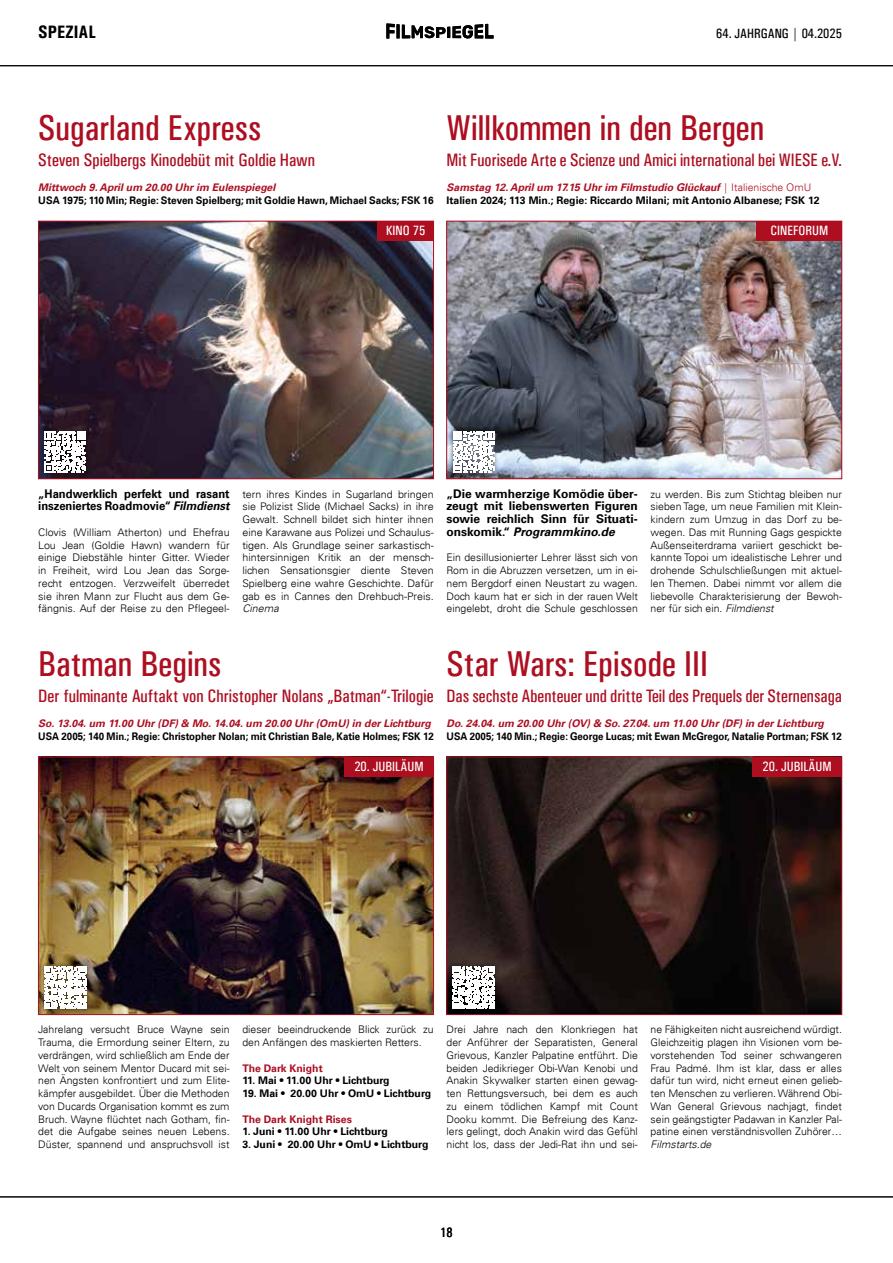
<style>
.page{position:relative;width:893px;height:1263px;background:#fff}
.page>*{position:absolute;margin:0;border:0;box-sizing:border-box;transform-origin:0 0}
.t1{font:36px "Univers Condensed";color:#ad0e20}
.t2{font:18px "Univers Condensed";color:#ad0e20}
.t3{font:700 18px "Univers Condensed";color:#000}
.t4{font:13.5px "Univers Condensed";color:#fff}
.t5{font:13.5px "Univers Condensed";color:#000}
.t6{font:700 12px/12.8px "Univers LT";color:#000;text-align:justify}
.t7{font:700 12px/12.8px "Univers LT";color:#000;scale:.94 1}
.t8{font:300 10.5px/12.8px "Univers LT";color:#000;text-align:justify}
.t9{font:700 10.5px/12.8px "Univers LT";color:#000}
.t10{font:italic 700 10.5px "Univers LT";color:#ad0e20}
.t11{font:700 10.5px "Univers LT";color:#000;scale:.92 1}
.t12{font:700 10.5px "Univers LT";color:#000;scale:.95 1}
.t13{font:700 10.5px "Univers LT";color:#ad0e20}
.t14{font:italic 300 10.5px "Univers LT";color:#000}
.s1{font-style:italic;color:#ad0e20}
.s2{font-family:"Univers Condensed";font-weight:400;color:#ad0e20}
.s3{font-weight:300;color:#ad0e20}
.s4{font-style:italic}
</style>
<div class="page">
<hr style="left:0;top:65px;width:893px;height:1px;background:#000">
<hr style="left:0;top:1196px;width:893px;height:1px;background:#000">
<svg style="left:386px;top:23px;width:108px;height:15px"></svg>
<img style="left:448px;top:223px;width:392px;height:254px">
<div style="left:446px;top:221px;width:396px;height:258px;border:1px solid #ad0e20"></div>
<div style="left:757px;top:221px;width:85px;height:20px;background:#ad0e20"></div>
<svg style="left:448px;top:426px;width:51px;height:51px"></svg>
<svg style="left:453px;top:431px;width:41px;height:41px"></svg>
<img style="left:40px;top:223px;width:392px;height:254px">
<div style="left:38px;top:221px;width:396px;height:258px;border:1px solid #ad0e20"></div>
<svg style="left:40px;top:426px;width:51px;height:51px"></svg>
<svg style="left:45px;top:431px;width:41px;height:41px"></svg>
<div style="left:377px;top:221px;width:57px;height:20px;background:#ad0e20"></div>
<img style="left:40px;top:759px;width:392px;height:254px">
<div style="left:38px;top:757px;width:396px;height:258px;border:1px solid #ad0e20"></div>
<div style="left:344px;top:757px;width:90px;height:19px;background:#ad0e20"></div>
<svg style="left:40px;top:961px;width:51px;height:52px"></svg>
<svg style="left:44px;top:966px;width:43px;height:43px"></svg>
<img style="left:448px;top:759px;width:392px;height:254px">
<div style="left:446px;top:757px;width:396px;height:258px;border:1px solid #ad0e20"></div>
<div style="left:752px;top:757px;width:90px;height:19px;background:#ad0e20"></div>
<svg style="left:448px;top:961px;width:52px;height:52px"></svg>
<svg style="left:452px;top:966px;width:43px;height:43px"></svg>
<h2 class="t3" style="left:38px;top:21px;width:59px">SPEZIAL</h2>
<p class="t5" style="left:716px;top:26px;width:127px">64. JAHRGANG | 04.2025</p>
<h1 class="t1" style="left:38px;top:107px;width:225px">Sugarland Express</h1>
<h2 class="t2" style="left:38px;top:149px;width:278px">Steven Spielbergs Kinodebüt mit Goldie Hawn</h2>
<p class="t10" style="left:38px;top:181px;width:239px">Mittwoch 9. April um 20.00 Uhr im Eulenspiegel</p>
<p class="t12" style="left:38px;top:194px;width:418px">USA 1975; 110 Min; Regie: Steven Spielberg; mit Goldie Hawn, Michael Sacks; FSK 16</p>
<p class="t4" style="left:386px;top:223px;width:41px">KINO 75</p>
<h1 class="t1" style="left:446px;top:107px;width:319px">Willkommen in den Bergen</h1>
<h2 class="t2" style="left:446px;top:149px;width:397px">Mit Fuorisede Arte e Scienze und Amici international bei WIESE e.V.</h2>
<p class="t9" style="left:446px;top:181px;width:375px"><span class="s1">Samstag 12. April um 17.15 Uhr im Filmstudio Glückauf</span> <span class="s2">|</span> <span class="s3">Italienische OmU<br></span>Italien 2024; 113 Min.; Regie: Riccardo Milani; mit Antonio Albanese; FSK 12</p>
<p class="t4" style="left:770px;top:223px;width:60px">CINEFORUM</p>
<p class="t7" style="left:38px;top:487px;width:205px">„Handwerklich perfekt und rasant inszeniertes Roadmovie“ <span class="s4">Filmdienst</span></p>
<p class="t8" style="left:38px;top:526px;width:193px">Clovis (William Atherton) und Ehefrau Lou Jean (Goldie Hawn) wandern für einige Diebstähle hinter Gitter. Wieder in Freiheit, wird Lou Jean das Sorge&shy;recht entzogen. Verzweifelt überredet sie ihren Mann zur Flucht aus dem Ge&shy;fängnis. Auf der Reise zu den Pflegeel-</p>
<p class="t8" style="left:242px;top:487px;width:193px">tern ihres Kindes in Sugarland bringen sie Polizist Slide (Michael Sacks) in ihre Gewalt. Schnell bildet sich hinter ihnen eine Karawane aus Polizei und Schaulus&shy;tigen. Als Grundlage seiner sarkastisch&shy;hintersinnigen Kritik an der mensch&shy;lichen Sensationsgier diente Steven Spielberg eine wahre Geschichte. Dafür gab es in Cannes den Drehbuch-Preis.</p>
<p class="t14" style="left:242px;top:602px;width:38px">Cinema</p>
<p class="t6" style="left:446px;top:487px;width:193px">„Die warmherzige Komödie über&shy;zeugt mit liebenswerten Figuren sowie reichlich Sinn für Situati&shy;onskomik.“ <span class="s4">Programmkino.de</span></p>
<p class="t8" style="left:446px;top:551px;width:193px">Ein desillusionierter Lehrer lässt sich von Rom in die Abruzzen versetzen, um in ei&shy;nem Bergdorf einen Neustart zu wagen.<br>Doch kaum hat er sich in der rauen Welt eingelebt, droht die Schule geschlossen</p>
<p class="t8" style="left:651px;top:487px;width:193px">zu werden. Bis zum Stichtag bleiben nur sieben Tage, um neue Familien mit Klein&shy;kindern zum Umzug in das Dorf zu be&shy;wegen. Das mit Running Gags gespickte Außenseiterdrama variiert geschickt be&shy;kannte Topoi um idealistische Lehrer und drohende Schulschließungen mit aktuel&shy;len Themen. Dabei nimmt vor allem die liebevolle Charakterisierung der Bewoh&shy;ner für sich ein. <span class="s4">Filmdienst</span></p>
<h1 class="t1" style="left:38px;top:643px;width:185px">Batman Begins</h1>
<h2 class="t2" style="left:38px;top:685px;width:397px">Der fulminante Auftakt von Christopher Nolans „Batman“-Trilogie</h2>
<p class="t10" style="left:38px;top:717px;width:394px">So. 13.04. um 11.00 Uhr (DF) &amp; Mo. 14.04. um 20.00 Uhr (OmU) in der Lichtburg</p>
<p class="t11" style="left:38px;top:730px;width:431px">USA 2005; 140 Min.; Regie: Christopher Nolan; mit Christian Bale, Katie Holmes; FSK 12</p>
<p class="t4" style="left:354px;top:759px;width:71px">20. JUBILÄUM</p>
<h1 class="t1" style="left:446px;top:643px;width:263px">Star Wars: Episode III</h1>
<h2 class="t2" style="left:446px;top:685px;width:397px">Das sechste Abenteuer und dritte Teil des Prequels der Sternensaga</h2>
<p class="t10" style="left:446px;top:717px;width:379px">Do. 24.04. um 20.00 Uhr (OV) &amp; So. 27.04. um 11.00 Uhr (DF) in der Lichtburg</p>
<p class="t11" style="left:446px;top:730px;width:431px">USA 2005; 140 Min.; Regie: George Lucas; mit Ewan McGregor, Natalie Portman; FSK 12</p>
<p class="t4" style="left:763px;top:759px;width:71px">20. JUBILÄUM</p>
<p class="t8" style="left:38px;top:1023px;width:193px">Jahrelang versucht Bruce Wayne sein Trauma, die Ermordung seiner Eltern, zu verdrängen, wird schließlich am Ende der Welt von seinem Mentor Ducard mit sei&shy;nen Ängsten konfrontiert und zum Elite&shy;kämpfer ausgebildet. Über die Methoden von Ducards Organisation kommt es zum Bruch. Wayne flüchtet nach Gotham, fin&shy;det die Aufgabe seines neuen Lebens.<br>Düster, spannend und anspruchsvoll ist</p>
<p class="t8" style="left:242px;top:1023px;width:193px">dieser beeindruckende Blick zurück zu den Anfängen des maskierten Retters.</p>
<p class="t13" style="left:242px;top:1062px;width:82px">The Dark Knight</p>
<p class="t9" style="left:242px;top:1074px;width:149px">11. Mai • 11.00 Uhr • Lichtburg</p>
<p class="t9" style="left:242px;top:1087px;width:190px">19. Mai • 20.00 Uhr • OmU • Lichtburg</p>
<p class="t13" style="left:242px;top:1113px;width:111px">The Dark Knight Rises</p>
<p class="t9" style="left:242px;top:1125px;width:147px">1. Juni • 11.00 Uhr • Lichtburg</p>
<p class="t9" style="left:242px;top:1138px;width:188px">3. Juni • 20.00 Uhr • OmU • Lichtburg</p>
<p class="t8" style="left:446px;top:1023px;width:193px">Drei Jahre nach den Klonkriegen hat der Anführer der Separatisten, General Grievous, Kanzler Palpatine entführt. Die beiden Jedikrieger Obi-Wan Kenobi und Anakin Skywalker starten einen gewag&shy;ten Rettungsversuch, bei dem es auch zu einem tödlichen Kampf mit Count Dooku kommt. Die Befreiung des Kanz&shy;lers gelingt, doch Anakin wird das Gefühl nicht los, dass der Jedi-Rat ihn und sei-</p>
<p class="t8" style="left:651px;top:1023px;width:193px">ne Fähigkeiten nicht ausreichend würdigt.<br>Gleichzeitig plagen ihn Visionen vom be&shy;vorstehenden Tod seiner schwangeren Frau Padmé. Ihm ist klar, dass er alles dafür tun wird, nicht erneut einen gelieb&shy;ten Menschen zu verlieren. Während Obi-Wan General Grievous nachjagt, findet sein geängstigter Padawan in Kanzler Pal&shy;patine einen verständnisvollen Zuhörer…</p>
<p class="t14" style="left:651px;top:1138px;width:62px">Filmstarts.de</p>
<p class="t5" style="left:440px;top:1225px;width:14px">18</p>
</div>
